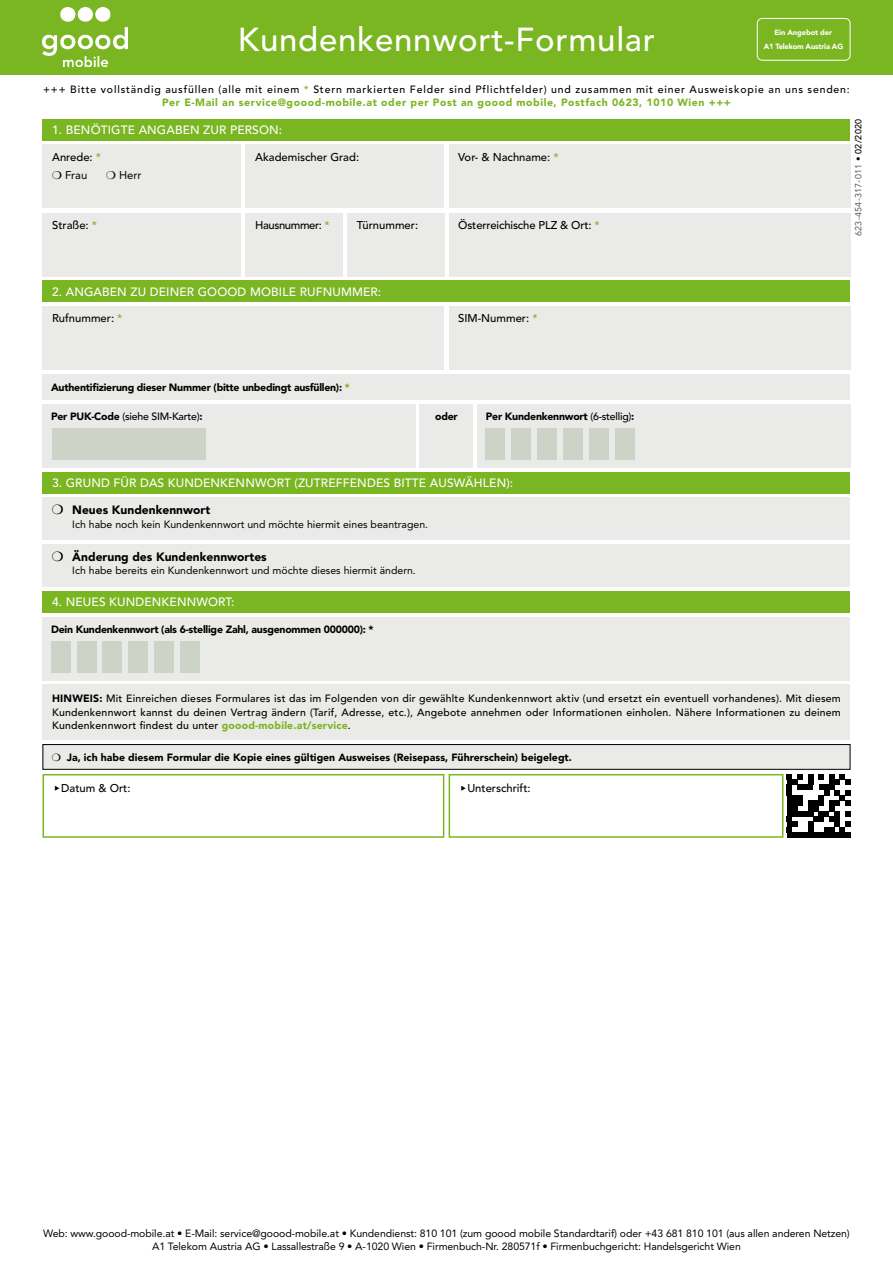
<style>
.page{position:relative;width:893px;height:1263px;background:#fff}
.page>*{position:absolute;margin:0;border:0;box-sizing:border-box;transform-origin:0 0}
.t1{font:500 33px "Avenir LT Std";letter-spacing:.02em;color:#fff}
.t2{font:500 12px "Avenir LT Std";letter-spacing:.01em;color:#fff}
.t3{font:900 12px "Avenir LT Std";color:#000}
.t4{font:500 11.25px/18px "Avenir LT Std";color:#000}
.t5{font:500 11.25px "Avenir LT Std";letter-spacing:-.035em;color:#000}
.t6{font:11.25px "Avenir LT Std";color:#000}
.t7{font:500 10.5px/13.5px "Avenir LT Std";letter-spacing:.08em;color:#000;text-align:center}
.t8{font:10.5px/13.5px "Avenir LT Std";letter-spacing:-.005em;color:#000;text-align:center}
.t9{font:900 10.5px "Avenir LT Std";letter-spacing:-.02em;color:#000}
.t10{font:900 10.5px "Avenir LT Std";color:#000}
.t11{font:500 10.5px "Avenir LT Std";letter-spacing:-.02em;color:#000}
.t12{font:9px "Avenir LT Std";letter-spacing:.02em;color:#595a5e}
.t13{font:900 7.5px/13.5px "Avenir LT Std";letter-spacing:-.02em;color:#fff;text-align:center}
.s1{color:#7ab522}
.s2{font-weight:900;color:#7ab522}
.s3{color:#000}
.s4{font-weight:500;color:#000}
.s5{font-weight:400}
.s6{font-weight:900}
.s7{font-weight:500}
</style>
<div class="page">
<div style="left:43px;top:472px;width:807px;height:21px;background:#7ab522"></div>
<div style="left:43px;top:497px;width:807px;height:43px;background:#eaeae8"></div>
<div style="left:43px;top:544px;width:807px;height:43px;background:#eaeae8"></div>
<div style="left:43px;top:281px;width:807px;height:21px;background:#7ab522"></div>
<div style="left:43px;top:306px;width:401px;height:64px;background:#eaeae8"></div>
<div style="left:449px;top:774px;width:334px;height:64px;border:2px solid #7ab522"></div>
<div style="left:43px;top:774px;width:401px;height:64px;border:2px solid #7ab522"></div>
<div style="left:787px;top:832px;width:63px;height:6px;background:#000"></div>
<div style="left:824px;top:827px;width:10px;height:5px;background:#000"></div>
<div style="left:787px;top:822px;width:10px;height:5px;background:#000"></div>
<svg style="left:808px;top:822px;width:5px;height:10px"></svg>
<svg style="left:834px;top:822px;width:16px;height:10px"></svg>
<svg style="left:787px;top:816px;width:5px;height:16px"></svg>
<div style="left:813px;top:816px;width:11px;height:6px;background:#000"></div>
<div style="left:829px;top:816px;width:11px;height:6px;background:#000"></div>
<div style="left:787px;top:811px;width:26px;height:5px;background:#000"></div>
<div style="left:787px;top:806px;width:10px;height:5px;background:#000"></div>
<div style="left:808px;top:806px;width:11px;height:5px;background:#000"></div>
<div style="left:787px;top:800px;width:16px;height:6px;background:#000"></div>
<div style="left:808px;top:800px;width:16px;height:6px;background:#000"></div>
<div style="left:787px;top:795px;width:16px;height:5px;background:#000"></div>
<svg style="left:787px;top:774px;width:26px;height:21px"></svg>
<svg style="left:819px;top:774px;width:31px;height:42px"></svg>
<div style="left:43px;top:119px;width:807px;height:21px;background:#7ab522"></div>
<div style="left:449px;top:213px;width:401px;height:63px;background:#eaeae8"></div>
<div style="left:449px;top:145px;width:401px;height:63px;background:#eaeae8"></div>
<div style="left:43px;top:213px;width:198px;height:63px;background:#eaeae8"></div>
<div style="left:43px;top:145px;width:198px;height:63px;background:#eaeae8"></div>
<div style="left:246px;top:145px;width:198px;height:63px;background:#eaeae8"></div>
<div style="left:347px;top:213px;width:97px;height:63px;background:#eaeae8"></div>
<div style="left:246px;top:213px;width:97px;height:63px;background:#eaeae8"></div>
<div style="left:43px;top:591px;width:807px;height:21px;background:#7ab522"></div>
<div style="left:43px;top:685px;width:807px;height:55px;background:#eaeae8"></div>
<div style="left:0;top:0;width:893px;height:74px;background:#7ab522"></div>
<img style="left:43px;top:8px;width:84px;height:59px">
<div style="left:757px;top:18px;width:93px;height:43px;border:1px solid #fff;border-radius:5px"></div>
<div style="left:43px;top:404px;width:373px;height:64px;background:#eaeae8"></div>
<div style="left:477px;top:404px;width:373px;height:64px;background:#eaeae8"></div>
<div style="left:420px;top:404px;width:53px;height:64px;background:#eaeae8"></div>
<div style="left:486px;top:428px;width:19px;height:32px;background:#ced3c7"></div>
<div style="left:512px;top:428px;width:19px;height:32px;background:#ced3c7"></div>
<div style="left:538px;top:428px;width:19px;height:32px;background:#ced3c7"></div>
<div style="left:564px;top:428px;width:19px;height:32px;background:#ced3c7"></div>
<div style="left:590px;top:428px;width:19px;height:32px;background:#ced3c7"></div>
<div style="left:615px;top:428px;width:20px;height:32px;background:#ced3c7"></div>
<div style="left:52px;top:428px;width:153px;height:32px;background:#ced3c7"></div>
<div style="left:43px;top:374px;width:807px;height:26px;background:#eaeae8"></div>
<div style="left:43px;top:617px;width:807px;height:63px;background:#eaeae8"></div>
<div style="left:51px;top:641px;width:19px;height:32px;background:#ced3c7"></div>
<div style="left:77px;top:641px;width:19px;height:32px;background:#ced3c7"></div>
<div style="left:103px;top:641px;width:19px;height:32px;background:#ced3c7"></div>
<div style="left:129px;top:641px;width:19px;height:32px;background:#ced3c7"></div>
<div style="left:155px;top:641px;width:19px;height:32px;background:#ced3c7"></div>
<div style="left:181px;top:641px;width:19px;height:32px;background:#ced3c7"></div>
<div style="left:449px;top:306px;width:401px;height:64px;background:#eaeae8"></div>
<div style="left:43px;top:744px;width:807px;height:25px;background:#eaeae8"></div>
<div style="left:43px;top:744px;width:807px;height:26px;border:1px solid #000"></div>
<h1 class="t1" style="left:238px;top:20px;width:419px">Kundenkennwort-Formular</h1>
<p class="t13" style="left:764px;top:26px;width:81px">Ein Angebot der<br>A1 Telekom Austria AG</p>
<p class="t7" style="left:43px;top:83px;width:808px">+++ Bitte vollständig ausfüllen (alle mit einem <span class="s1">*</span> Stern markierten Felder sind Pflichtfelder) und zusammen mit einer Ausweiskopie an uns senden:<br><span class="s2">Per E-Mail an service@goood-mobile.at oder per Post an goood mobile, Postfach 0623, 1010 Wien +++</span></p>
<p class="t2" style="left:52px;top:123px;width:232px">1. BENÖTIGTE ANGABEN ZUR PERSON:</p>
<p class="t12" style="left:853px;top:236px;width:118px;rotate:-90deg">623-454-317-011 <span class="s3">•</span> <span class="s4">02/2020</span></p>
<p class="t4" style="left:52px;top:148px;width:50px">Anrede: <span class="s1">* </span>❍ <span class="s5">Frau</span></p>
<p class="t4" style="left:255px;top:148px;width:105px">Akademischer Grad:</p>
<p class="t4" style="left:458px;top:148px;width:102px">Vor- &amp; Nachname: <span class="s1">*</span></p>
<p class="t6" style="left:106px;top:168px;width:37px">❍ Herr</p>
<p class="t4" style="left:458px;top:216px;width:143px">Österreichische PLZ &amp; Ort: <span class="s1">*</span></p>
<p class="t4" style="left:52px;top:216px;width:47px">Straße: <span class="s1">*</span></p>
<p class="t5" style="left:255px;top:218px;width:76px">Hausnummer: <span class="s1">*</span></p>
<p class="t4" style="left:357px;top:216px;width:63px">Türnummer:</p>
<p class="t2" style="left:52px;top:285px;width:331px">2. ANGABEN ZU DEINER GOOOD MOBILE RUFNUMMER:</p>
<p class="t4" style="left:52px;top:309px;width:72px">Rufnummer: <span class="s1">*</span></p>
<p class="t9" style="left:51px;top:381px;width:300px">Authentifizierung dieser Nummer (bitte unbedingt ausfüllen): <span class="s1">*</span></p>
<p class="t4" style="left:458px;top:309px;width:81px">SIM-Nummer: <span class="s1">*</span></p>
<p class="t11" style="left:51px;top:411px;width:153px"><span class="s6">Per PUK-Code</span> (siehe SIM-Karte)<span class="s6">:</span></p>
<p class="t9" style="left:435px;top:410px;width:24px">oder</p>
<p class="t9" style="left:486px;top:410px;width:150px">Per Kundenkennwort <span class="s7">(6-stellig)</span>:</p>
<p class="t2" style="left:52px;top:476px;width:463px">3. GRUND FÜR DAS KUNDENKENNWORT (ZUTREFFENDES BITTE AUSWÄHLEN):</p>
<p class="t3" style="left:72px;top:503px;width:139px">Neues Kundenkennwort</p>
<p class="t8" style="left:72px;top:517px;width:357px">Ich habe noch kein Kundenkennwort und möchte hiermit eines beantragen.</p>
<p class="t3" style="left:72px;top:549px;width:196px">Änderung des Kundenkennwortes</p>
<p class="t8" style="left:72px;top:564px;width:345px">Ich habe bereits ein Kundenkennwort und möchte dieses hiermit ändern.</p>
<p class="t2" style="left:52px;top:595px;width:184px">4. NEUES KUNDENKENNWORT:</p>
<p class="t9" style="left:51px;top:623px;width:324px">Dein Kundenkennwort (als 6-stellige Zahl, ausgenommen 000000): *</p>
<p class="t7" style="left:52px;top:692px;width:790px;text-align:justify"><span class="s6">HINWEIS:</span> Mit Einreichen dieses Formulares ist das im Folgenden von dir gewählte Kundenkennwort aktiv (und ersetzt ein eventuell vorhandenes). Mit diesem Kundenkennwort kannst du deinen Vertrag ändern (Tarif, Adresse, etc.), Angebote annehmen oder Informationen einholen. Nähere Informationen zu deinem Kundenkennwort findest du unter <span class="s2">goood-mobile.at/service</span>.</p>
<p class="t10" style="left:52px;top:750px;width:522px">❍ Ja, ich habe diesem Formular die Kopie eines gültigen Ausweises (Reisepass, Führerschein) beigelegt.</p>
<p class="t4" style="left:54px;top:779px;width:79px">◆Datum &amp; Ort:</p>
<p class="t4" style="left:460px;top:779px;width:72px">◆Unterschrift:</p>
<p class="t8" style="left:43px;top:1226px;width:808px">Web: www.goood-mobile.at • E-Mail: service@goood-mobile.at • Kundendienst: 810 101 (zum goood mobile Standardtarif) oder +43 681 810 101 (aus allen anderen Netzen)<br>A1 Telekom Austria AG • Lassallestraße 9 • A-1020 Wien • Firmenbuch-Nr. 280571f • Firmenbuchgericht: Handelsgericht Wien</p>
</div>
